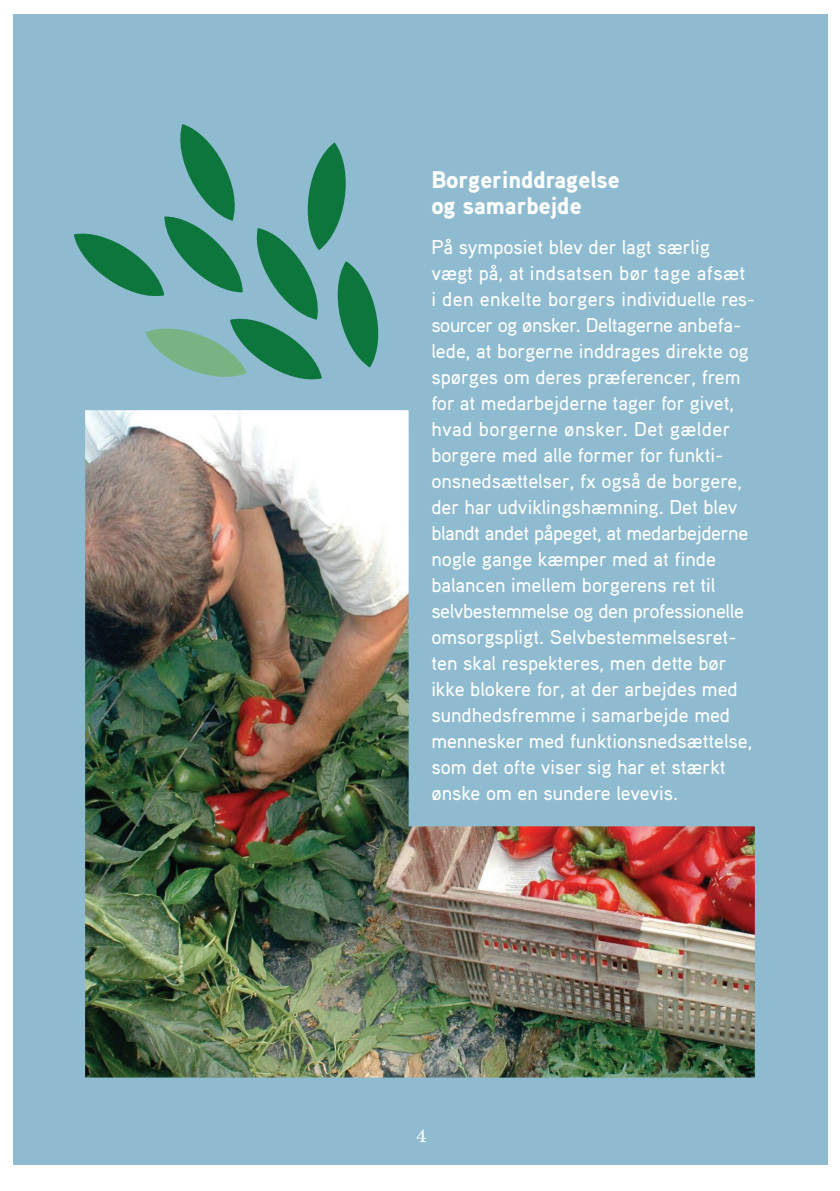
<style>
.page{position:relative;width:840px;height:1191px;background:#fff}
.page>*{position:absolute;margin:0;border:0;box-sizing:border-box;transform-origin:0 0}
.t1{font:900 24px/26px "Aaux Pro";color:#fff}
.t2{font:500 20px/26px "Aaux Pro";color:#fff}
.t3{font:18px "Eames Century Modern";color:#fff}
</style>
<div class="page">
<div style="left:13px;top:14px;width:813px;height:1150px;background:#8ebbd0"></div>
<img style="left:85px;top:410px;width:669px;height:667px">
<svg style="left:74px;top:124px;width:305px;height:256px"></svg>
<p class="t1" style="left:431px;top:165px;width:190px">Borgerinddragelse og samarbejde</p>
<p class="t2" style="left:431px;top:233px;width:325px">På symposiet blev der lagt særlig vægt på, at indsatsen bør tage afsæt i den enkelte borgers individuelle res&shy;sourcer og ønsker. Deltagerne anbefa&shy;lede, at borgerne inddrages direkte og spørges om deres præferencer, frem for at medarbejderne tager for givet, hvad borgerne ønsker. Det gælder borgere med alle former for funkti&shy;onsnedsættelser, fx også de borgere, der har udviklingshæmning. Det blev blandt andet påpeget, at medarbejderne nogle gange kæmper med at finde balancen imellem borgerens ret til selvbestemmelse og den professionelle omsorgspligt. Selvbestemmelsesret&shy;ten skal respekteres, men dette bør ikke blokere for, at der arbejdes med sundhedsfremme i samarbejde med mennesker med funktionsnedsættelse, som det ofte viser sig har et stærkt ønske om en sundere levevis.</p>
<p class="t3" style="left:416px;top:1120px;width:12px">4</p>
</div>
